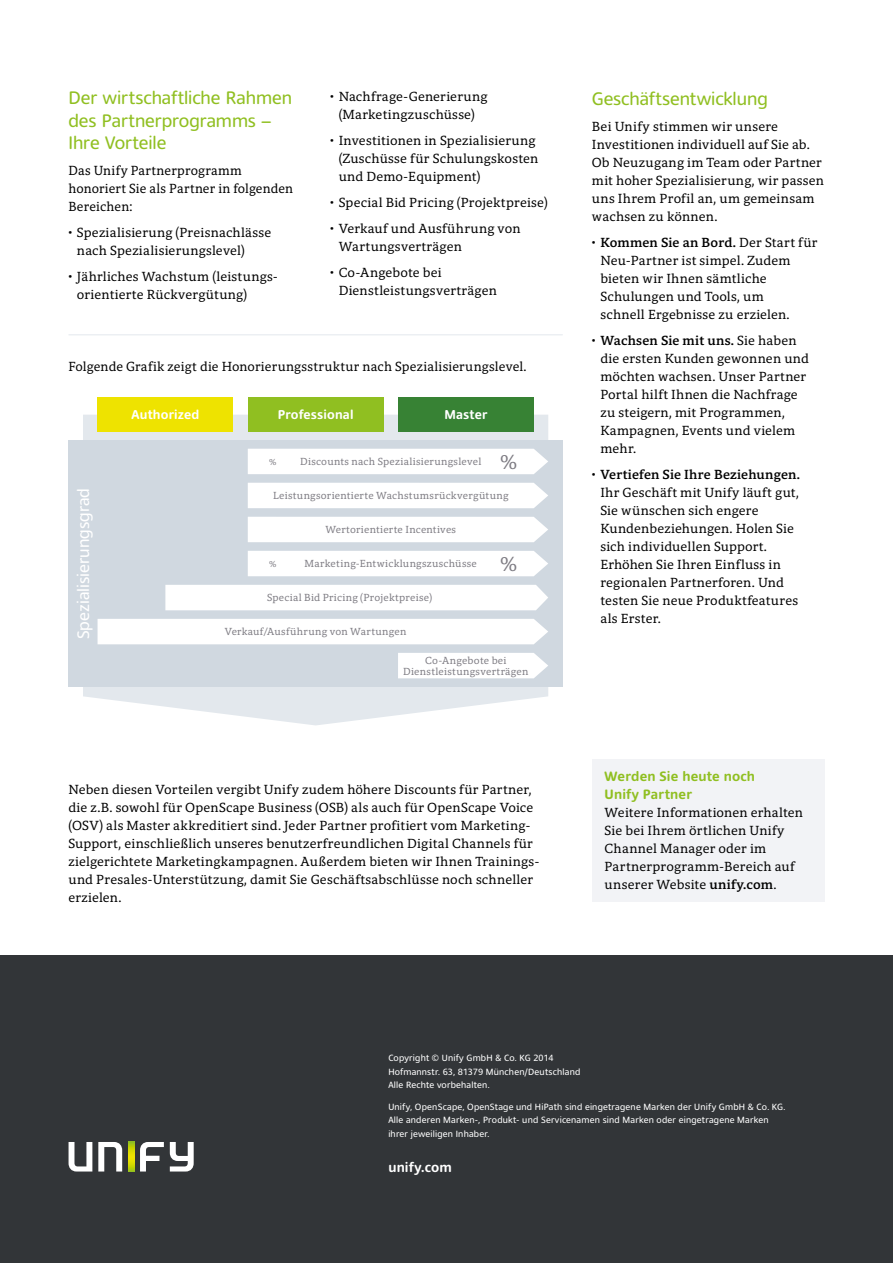
<style>
.page{position:relative;width:893px;height:1263px;background:#fff}
.page>*{position:absolute;margin:0;border:0;box-sizing:border-box;transform-origin:0 0}
.t1{font:21px "Harmony Serif";color:#7e7c83}
.t2{font:18px/22.5px "Harmony Sans";letter-spacing:-.005em;color:#90bf21}
.t3{font:16.5px "Harmony Sans";color:#fff}
.t4{font:13.5px/18px "Harmony Serif";letter-spacing:.015em;color:#000}
.t5{font:700 13.5px/18px "Harmony Sans";letter-spacing:.015em;color:#90bf21}
.t6{font:700 13.5px "Harmony Sans";letter-spacing:.01em;color:#fff}
.t7{font:700 12.75px "Harmony Sans";letter-spacing:.015em;color:#fff}
.t8{font:10.5px/10.5px "Harmony Serif";letter-spacing:.025em;color:#7e7c83;text-align:center}
.t9{font:9px/13.5px "Harmony Sans";letter-spacing:.025em;color:#fff}
.t10{font:9px "Harmony Serif";color:#7e7c83}
.s1{font-weight:700}
</style>
<div class="page">
<div style="left:0;top:955px;width:893px;height:308px;background:#323538"></div>
<hr style="left:69px;top:334px;width:493px;height:1px;background:#e3e8ed">
<svg style="left:83px;top:415px;width:465px;height:310px;fill:#e3e8ed"></svg>
<div style="left:68px;top:440px;width:495px;height:247px;background:#d0d8e0"></div>
<div style="left:398px;top:398px;width:136px;height:34px;background:#378234"></div>
<div style="left:248px;top:398px;width:135px;height:34px;background:#90bf21"></div>
<div style="left:98px;top:398px;width:135px;height:34px;background:#eee300"></div>
<div style="left:248px;top:449px;width:300px;height:25px;background:#fff"></div>
<div style="left:248px;top:483px;width:300px;height:25px;background:#fff"></div>
<div style="left:248px;top:517px;width:300px;height:25px;background:#fff"></div>
<div style="left:248px;top:551px;width:300px;height:25px;background:#fff"></div>
<div style="left:165px;top:585px;width:383px;height:25px;background:#fff"></div>
<div style="left:98px;top:619px;width:450px;height:25px;background:#fff"></div>
<div style="left:398px;top:653px;width:150px;height:25px;background:#fff"></div>
<div style="left:592px;top:758px;width:232px;height:143px;background:#f2f3f6"></div>
<svg style="left:69px;top:1142px;width:125px;height:30px"></svg>
<h2 class="t2" style="left:68px;top:86px;width:225px">Der wirtschaftliche Rahmen des Partnerprogramms –<br>Ihre Vorteile</h2>
<p class="t4" style="left:68px;top:162px;width:226px">Das Unify Partnerprogramm honoriert Sie als Partner in folgenden<br>Bereichen:</p>
<p class="t4" style="left:77px;top:224px;width:196px;text-indent:-9px">• Spezialisierung (Preisnachlässe nach Spezialisierungslevel)</p>
<p class="t4" style="left:77px;top:268px;width:203px;text-indent:-9px">• Jährliches Wachstum (leistungs&shy;orientierte Rückvergütung)</p>
<p class="t4" style="left:330px;top:87px;width:159px;text-align:center">• Nachfrage-Generierung (Marketingzuschüsse)</p>
<p class="t4" style="left:339px;top:131px;width:201px;text-indent:-9px">• Investitionen in Spezialisierung (Zuschüsse für Schulungskosten und Demo-Equipment)</p>
<p class="t4" style="left:330px;top:193px;width:219px">• Special Bid Pricing (Projektpreise)</p>
<p class="t4" style="left:339px;top:219px;width:183px;text-indent:-9px">• Verkauf und Ausführung von<br>Wartungsverträgen</p>
<p class="t4" style="left:339px;top:263px;width:160px;text-indent:-9px">• Co-Angebote bei<br>Dienstleistungsverträgen</p>
<p class="t4" style="left:68px;top:357px;width:460px">Folgende Grafik zeigt die Honorierungsstruktur nach Spezialisierungslevel.</p>
<p class="t3" style="left:73px;top:639px;width:153px;rotate:-90deg">Spezialisierungsgrad</p>
<p class="t7" style="left:132px;top:407px;width:69px">Authorized</p>
<p class="t7" style="left:278px;top:407px;width:77px">Professional</p>
<p class="t7" style="left:444px;top:407px;width:45px">Master</p>
<p class="t10" style="left:269px;top:456px;width:9px">%</p>
<p class="t8" style="left:300px;top:456px;width:183px">Discounts nach Spezialisierungslevel</p>
<h1 class="t1" style="left:500px;top:449px;width:19px">%</h1>
<p class="t8" style="left:273px;top:490px;width:237px">Leistungsorientierte Wachstumsrückvergütung</p>
<p class="t8" style="left:325px;top:524px;width:132px">Wertorientierte Incentives</p>
<h1 class="t1" style="left:500px;top:551px;width:19px">%</h1>
<p class="t8" style="left:305px;top:558px;width:174px">Marketing-Entwicklungszuschüsse</p>
<p class="t8" style="left:267px;top:592px;width:167px">Special Bid Pricing (Projektpreise)</p>
<p class="t8" style="left:225px;top:627px;width:183px">Verkauf/Ausführung von Wartungen</p>
<p class="t8" style="left:403px;top:655px;width:127px">Co-Angebote bei<br>Dienstleistungsverträgen</p>
<p class="t10" style="left:269px;top:558px;width:9px">%</p>
<p class="t4" style="left:68px;top:780px;width:473px">Neben diesen Vorteilen vergibt Unify zudem höhere Discounts für Partner, die z.B. sowohl für OpenScape Business (OSB) als auch für OpenScape Voice (OSV) als Master akkreditiert sind. Jeder Partner profitiert vom Marketing-Support, einschließlich unseres benutzerfreundlichen Digital Channels für zielgerichtete Marketingkampagnen. Außerdem bieten wir Ihnen Trainings&shy;und Presales-Unterstützung, damit Sie Geschäftsabschlüsse noch schneller erzielen.</p>
<h2 class="t2" style="left:592px;top:87px;width:177px">Geschäftsentwicklung</h2>
<p class="t4" style="left:592px;top:117px;width:234px">Bei Unify stimmen wir unsere<br>Investitionen individuell auf Sie ab.<br>Ob Neuzugang im Team oder Partner mit hoher Spezialisierung, wir passen uns Ihrem Profil an, um gemeinsam wachsen zu können.</p>
<p class="t4" style="left:600px;top:233px;width:219px;text-indent:-9px">• <span class="s1">Kommen Sie an Bord.</span> Der Start für<br>Neu-Partner ist simpel. Zudem bieten wir Ihnen sämtliche<br>Schulungen und Tools, um<br>schnell Ergebnisse zu erzielen.</p>
<p class="t4" style="left:600px;top:332px;width:210px;text-indent:-9px">• <span class="s1">Wachsen Sie mit uns.</span> Sie haben die ersten Kunden gewonnen und möchten wachsen. Unser Partner<br>Portal hilft Ihnen die Nachfrage zu steigern, mit Programmen,<br>Kampagnen, Events und vielem mehr.</p>
<p class="t4" style="left:600px;top:466px;width:201px;text-indent:-9px">• <span class="s1">Vertiefen Sie Ihre Beziehungen.<br></span>Ihr Geschäft mit Unify läuft gut,<br>Sie wünschen sich engere<br>Kundenbeziehungen. Holen Sie sich individuellen Support.<br>Erhöhen Sie Ihren Einfluss in regionalen Partnerforen. Und testen Sie neue Produktfeatures als Erster.</p>
<p class="t5" style="left:605px;top:767px;width:152px">Werden Sie heute noch<br>Unify Partner</p>
<p class="t4" style="left:605px;top:803px;width:200px">Weitere Informationen erhalten<br>Sie bei Ihrem örtlichen Unify<br>Channel Manager oder im<br>Partnerprogramm-Bereich auf unserer Website <span class="s1">unify.com</span>.</p>
<p class="t9" style="left:388px;top:1051px;width:194px">Copyright © Unify GmbH &amp; Co. KG 2014<br>Hofmannstr. 63, 81379 München/Deutschland<br>Alle Rechte vorbehalten.</p>
<p class="t9" style="left:388px;top:1100px;width:399px">Unify, OpenScape, OpenStage und HiPath sind eingetragene Marken der Unify GmbH &amp; Co. KG.<br>Alle anderen Marken-, Produkt- und Servicenamen sind Marken oder eingetragene Marken ihrer jeweiligen Inhaber.</p>
<p class="t6" style="left:388px;top:1158px;width:65px">unify.com</p>
</div>
